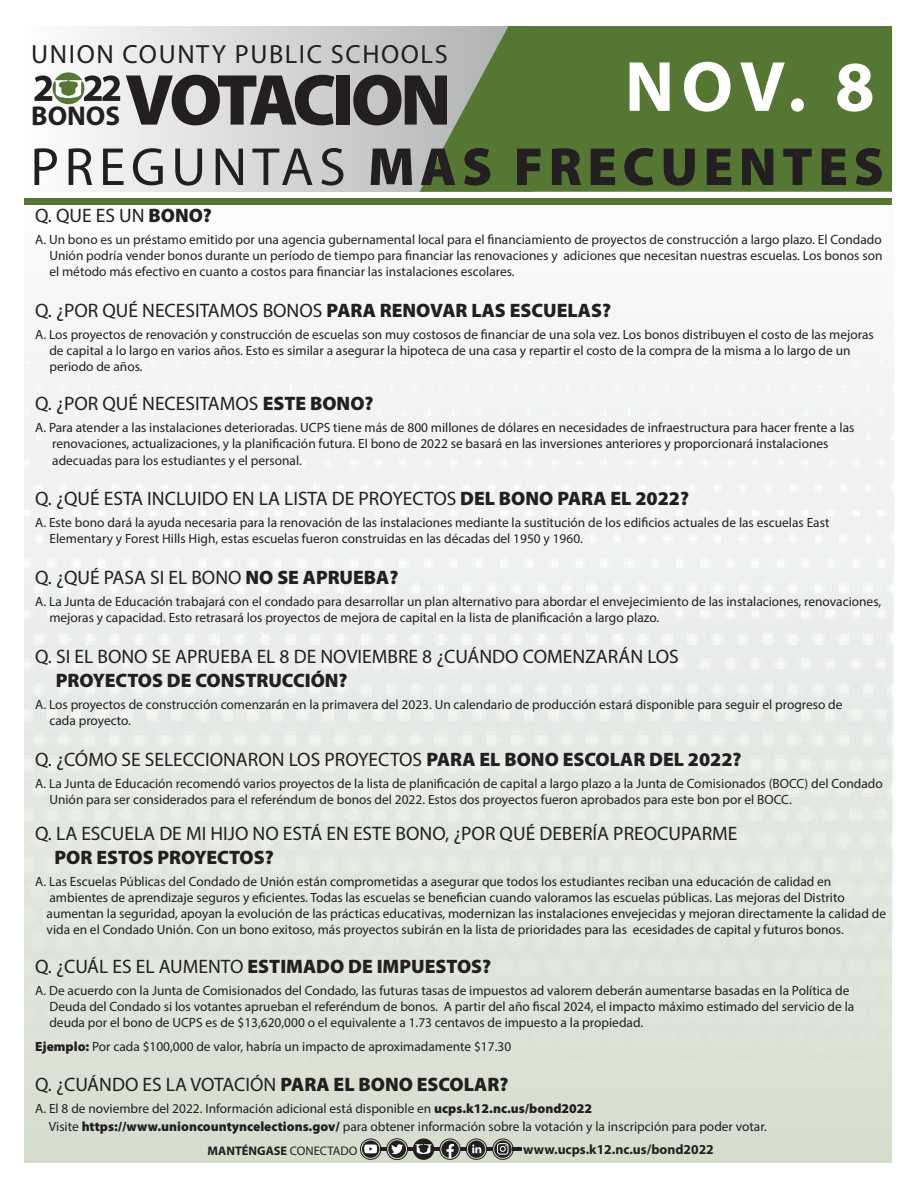
<style>
.page{position:relative;width:918px;height:1188px;background:#fff}
.page>*{position:absolute;margin:0;border:0;box-sizing:border-box;transform-origin:0 0}
.t1{font:72.75px "Myriad Variable Concept";letter-spacing:-.065em;color:#231f20}
.t2{font:700 71.7px "Myriad Pro";color:#fff}
.t3{font:900 54px "Myriad Pro";letter-spacing:.1em;color:#231f20}
.t4{font:700 27.15px "Myriad Pro";color:#231f20}
.t5{font:26.4px "Myriad Pro";letter-spacing:.06em;color:#231f20}
.t6{font:19.5px "Myriad Pro";color:#231f20}
.t7{font:900 19.5px "Myriad Pro";color:#231f20}
.t8{font:700 13.65px "Myriad Pro";color:#231f20}
.t9{font:13.35px/16px "Myriad Pro";color:#231f20}
.t10{font:700 12.45px "Myriad Pro";color:#231f20}
.s1{font-weight:400}
.s2{font-weight:900}
</style>
<div class="page">
<div style="left:0;top:192px;width:918px;height:914px;background:#f4f5f6"></div>
<div style="left:24px;top:554px;width:868px;height:609px;background:linear-gradient(to bottom,#f0f2f3,#d7dece)"></div>
<svg style="left:59px;top:26px;width:361px;height:166px;background:#dadbdc"></svg>
<svg style="left:420px;top:26px;width:472px;height:166px;background:#5f7c41"></svg>
<div style="left:24px;top:198px;width:868px;height:6px;background:#567634"></div>
<div style="left:0;top:0;width:24px;height:1188px;background:#fff"></div>
<div style="left:894px;top:0;width:24px;height:1188px;background:#fff"></div>
<div style="left:53px;top:72px;width:31px;height:32px;background:#567634;border-radius:50%"></div>
<svg style="left:34px;top:75px;width:86px;height:26px"></svg>
<svg style="left:362px;top:1140px;width:17px;height:18px"></svg>
<div style="left:360px;top:1138px;width:21px;height:22px;border:1px solid #231f20;border-radius:50%"></div>
<svg style="left:364px;top:1138px;width:158px;height:22px;background:#888a83"></svg>
<h3 class="t5" style="left:31px;top:38px;width:418px">UNION COUNTY PUBLIC SCHOOLS</h3>
<h2 class="t2" style="left:625px;top:40px;width:251px">NOV. 8</h2>
<h3 class="t3" style="left:30px;top:131px;width:855px"><span class="s1">PREGUNTAS</span> MAS FRECUENTES</h3>
<h1 class="t1" style="left:125px;top:58px;width:328px">VOTACION</h1>
<h3 class="t4" style="left:31px;top:98px;width:90px">BONOS</h3>
<h3 class="t6" style="left:35px;top:203px;width:178px">Q. QUE ES UN <span class="s2">BONO?</span></h3>
<p class="t9" style="left:49px;top:231px;width:835px;text-align:justify;text-indent:-14px">A. Un bono es un préstamo emitido por una agencia gubernamental local para el financiamiento de proyectos de construcción a largo plazo. El Condado Unión podría vender bonos durante un período de tiempo para financiar las renovaciones y adiciones que necesitan nuestras escuelas. Los bonos son el método más efectivo en cuanto a costos para financiar las instalaciones escolares.</p>
<h3 class="t6" style="left:35px;top:298px;width:577px">Q. ¿POR QUÉ NECESITAMOS BONOS <span class="s2">PARA RENOVAR LAS ESCUELAS?</span></h3>
<p class="t9" style="left:49px;top:326px;width:826px;text-indent:-14px">A. Los proyectos de renovación y construcción de escuelas son muy costosos de financiar de una sola vez. Los bonos distribuyen el costo de las mejoras de capital a lo largo en varios años. Esto es similar a asegurar la hipoteca de una casa y repartir el costo de la compra de la misma a lo largo de un periodo de años.</p>
<h3 class="t6" style="left:35px;top:392px;width:340px">Q. ¿POR QUÉ NECESITAMOS <span class="s2">ESTE BONO?</span></h3>
<p class="t9" style="left:52px;top:420px;width:804px;text-indent:-17px">A. Para atender a las instalaciones deterioradas. UCPS tiene más de 800 millones de dólares en necesidades de infraestructura para hacer frente a las renovaciones, actualizaciones, y la planificación futura. El bono de 2022 se basará en las inversiones anteriores y proporcionará instalaciones adecuadas para los estudiantes y el personal.</p>
<h3 class="t6" style="left:35px;top:487px;width:655px">Q. ¿QUÉ ESTA INCLUIDO EN LA LISTA DE PROYECTOS <span class="s2">DEL BONO PARA EL 2022?</span></h3>
<p class="t9" style="left:49px;top:515px;width:782px;text-indent:-14px">A. Este bono dará la ayuda necesaria para la renovación de las instalaciones mediante la sustitución de los edificios actuales de las escuelas East<br>Elementary y Forest Hills High, estas escuelas fueron construidas en las décadas del 1950 y 1960.</p>
<h3 class="t6" style="left:35px;top:566px;width:365px">Q. ¿QUÉ PASA SI EL BONO <span class="s2">NO SE APRUEBA?</span></h3>
<p class="t9" style="left:49px;top:594px;width:833px;text-indent:-14px">A. La Junta de Educación trabajará con el condado para desarrollar un plan alternativo para abordar el envejecimiento de las instalaciones, renovaciones, mejoras y capacidad. Esto retrasará los proyectos de mejora de capital en la lista de planificación a largo plazo.</p>
<h3 class="t6" style="left:35px;top:645px;width:645px">Q. SI EL BONO SE APRUEBA EL 8 DE NOVIEMBRE 8 ¿CUÁNDO COMENZARÁN LOS</h3>
<h3 class="t7" style="left:56px;top:667px;width:293px">PROYECTOS DE CONSTRUCCIÓN?</h3>
<p class="t9" style="left:49px;top:696px;width:795px;text-indent:-14px">A. Los proyectos de construcción comenzarán en la primavera del 2023. Un calendario de producción estará disponible para seguir el progreso de cada proyecto.</p>
<h3 class="t6" style="left:35px;top:747px;width:708px">Q. ¿CÓMO SE SELECCIONARON LOS PROYECTOS <span class="s2">PARA EL BONO ESCOLAR DEL 2022?</span></h3>
<p class="t9" style="left:49px;top:775px;width:835px;text-indent:-14px">A. La Junta de Educación recomendó varios proyectos de la lista de planificación de capital a largo plazo a la Junta de Comisionados (BOCC) del Condado<br>Unión para ser considerados para el referéndum de bonos del 2022. Estos dos proyectos fueron aprobados para este bon por el BOCC.</p>
<h3 class="t6" style="left:35px;top:822px;width:704px">Q. LA ESCUELA DE MI HIJO NO ESTÁ EN ESTE BONO, ¿POR QUÉ DEBERÍA PREOCUPARME</h3>
<h3 class="t7" style="left:55px;top:844px;width:221px">POR ESTOS PROYECTOS?</h3>
<p class="t9" style="left:47px;top:873px;width:841px;text-indent:-11px">A. Las Escuelas Públicas del Condado de Unión están comprometidas a asegurar que todos los estudiantes reciban una educación de calidad en ambientes de aprendizaje seguros y eficientes. Todas las escuelas se benefician cuando valoramos las escuelas públicas. Las mejoras del Distrito aumentan la seguridad, apoyan la evolución de las prácticas educativas, modernizan las instalaciones envejecidas y mejoran directamente la calidad de vida en el Condado Unión. Con un bono exitoso, más proyectos subirán en la lista de prioridades para las ecesidades de capital y futuros bonos.</p>
<h3 class="t7" style="left:35px;top:954px;width:457px"><span class="s1">Q. ¿CUÁL ES EL AUMENTO</span> ESTIMADO DE IMPUESTOS?</h3>
<p class="t9" style="left:49px;top:983px;width:806px;text-indent:-14px">A. De acuerdo con la Junta de Comisionados del Condado, las futuras tasas de impuestos ad valorem deberán aumentarse basadas en la Política de<br>Deuda del Condado si los votantes aprueban el referéndum de bonos. A partir del año fiscal 2024, el impacto máximo estimado del servicio de la deuda por el bono de UCPS es de $13,620,000 o el equivalente a 1.73 centavos de impuesto a la propiedad.</p>
<p class="t9" style="left:35px;top:1039px;width:477px"><span class="s2">Ejemplo:</span> Por cada $100,000 de valor, habría un impacto de aproximadamente $17.30</p>
<h3 class="t6" style="left:35px;top:1072px;width:475px">Q. ¿CUÁNDO ES LA VOTACIÓN <span class="s2">PARA EL BONO ESCOLAR?</span></h3>
<p class="t9" style="left:49px;top:1099px;width:719px;line-height:18.1px;text-indent:-14px">A. El 8 de noviembre del 2022. Información adicional está disponible en <span class="s2">ucps.k12.nc.us/bond2022<br></span>Visite <span class="s2">https://www.unioncountyncelections.gov/</span> para obtener información sobre la votación y la inscripción para poder votar.</p>
<p class="t10" style="left:208px;top:1142px;width:151px">MANTÉNGASE <span class="s1">CONECTADO</span></p>
<p class="t8" style="left:523px;top:1140px;width:192px">www.ucps.k12.nc.us/bond2022</p>
</div>
